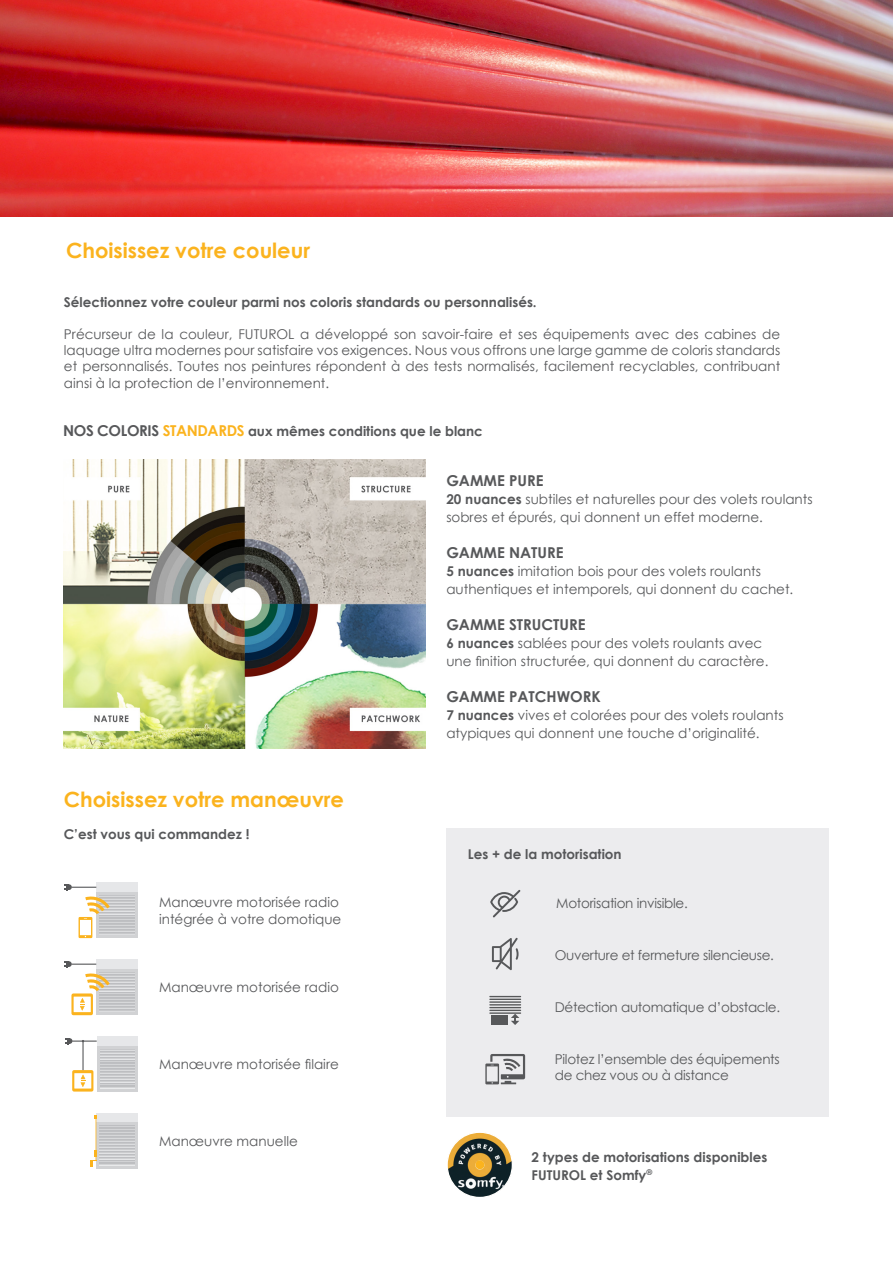
<style>
.page{position:relative;width:893px;height:1263px;background:#fff}
.page>*{position:absolute;margin:0;border:0;box-sizing:border-box;transform-origin:0 0}
.t1{font:700 21px "Century Gothic";color:#fbb31e}
.t2{font:700 15px "Century Gothic";color:#57585a}
.t3{font:13.5px/16.2px "Century Gothic";color:#57585a}
.t4{font:700 13.5px/18px "Century Gothic";color:#57585a}
.t5{font:13.5px/16.2px "Century Gothic";letter-spacing:-.02em;color:#57585a}
.s1{font-size:15px}
.s2{font-size:15px;color:#fbb31e}
.s3{font-weight:700}
</style>
<div class="page">
<div style="left:446px;top:828px;width:383px;height:288px;background:#ececee"></div>
<svg style="left:447px;top:1132px;width:65px;height:65px"></svg>
<img style="left:448px;top:1136px;width:58px;height:60px">
<div style="left:446px;top:1131px;width:67px;height:67px;border:1px solid #fff;border-radius:50%"></div>
<div style="left:96px;top:882px;width:41px;height:10px;background:#e6e7e9"></div>
<hr style="left:99px;top:895px;width:36px;height:2px;background:#cdced1">
<hr style="left:99px;top:898px;width:36px;height:2px;background:#cfd0d2">
<svg style="left:110px;top:900px;width:25px;height:3px"></svg>
<svg style="left:110px;top:903px;width:25px;height:3px"></svg>
<svg style="left:110px;top:906px;width:25px;height:3px"></svg>
<svg style="left:110px;top:909px;width:25px;height:3px"></svg>
<svg style="left:110px;top:912px;width:25px;height:3px"></svg>
<svg style="left:110px;top:915px;width:25px;height:3px"></svg>
<svg style="left:110px;top:918px;width:25px;height:3px"></svg>
<svg style="left:110px;top:921px;width:25px;height:3px"></svg>
<svg style="left:110px;top:924px;width:25px;height:3px"></svg>
<hr style="left:99px;top:927px;width:36px;height:2px;background:#cdced1">
<svg style="left:110px;top:929px;width:25px;height:3px"></svg>
<svg style="left:110px;top:932px;width:25px;height:3px"></svg>
<hr style="left:96px;top:892px;width:41px;height:3px;background:#d1d2d4">
<hr style="left:96px;top:935px;width:41px;height:3px;background:#d1d2d4">
<hr style="left:135px;top:895px;width:2px;height:40px;background:#d1d2d4">
<svg style="left:64px;top:884px;width:46px;height:54px"></svg>
<div style="left:96px;top:959px;width:41px;height:10px;background:#e6e7e9"></div>
<hr style="left:99px;top:972px;width:36px;height:2px;background:#cecfd1">
<svg style="left:110px;top:974px;width:25px;height:3px"></svg>
<svg style="left:110px;top:977px;width:25px;height:3px"></svg>
<svg style="left:110px;top:980px;width:25px;height:3px"></svg>
<svg style="left:110px;top:983px;width:25px;height:3px"></svg>
<svg style="left:110px;top:986px;width:25px;height:3px"></svg>
<svg style="left:110px;top:989px;width:25px;height:3px"></svg>
<svg style="left:110px;top:992px;width:25px;height:3px"></svg>
<svg style="left:110px;top:995px;width:25px;height:3px"></svg>
<svg style="left:110px;top:998px;width:25px;height:3px"></svg>
<svg style="left:110px;top:1001px;width:25px;height:3px"></svg>
<hr style="left:99px;top:1004px;width:36px;height:2px;background:#cdced1">
<svg style="left:110px;top:1006px;width:25px;height:3px"></svg>
<svg style="left:110px;top:1009px;width:25px;height:3px"></svg>
<hr style="left:96px;top:969px;width:41px;height:3px;background:#d1d2d4">
<hr style="left:96px;top:1012px;width:41px;height:3px;background:#d1d2d4">
<hr style="left:135px;top:972px;width:2px;height:40px;background:#d1d2d4">
<svg style="left:64px;top:961px;width:46px;height:54px"></svg>
<hr style="left:71px;top:963px;width:25px;height:2px;background:#57585a">
<div style="left:97px;top:1036px;width:40px;height:10px;background:#e6e7e9"></div>
<hr style="left:99px;top:1048px;width:36px;height:3px;background:#d1d2d4">
<svg style="left:99px;top:1051px;width:36px;height:3px"></svg>
<svg style="left:99px;top:1054px;width:36px;height:3px"></svg>
<svg style="left:99px;top:1057px;width:36px;height:3px"></svg>
<svg style="left:99px;top:1060px;width:36px;height:3px"></svg>
<svg style="left:99px;top:1063px;width:36px;height:3px"></svg>
<svg style="left:99px;top:1066px;width:36px;height:3px"></svg>
<svg style="left:99px;top:1069px;width:36px;height:2px"></svg>
<svg style="left:99px;top:1071px;width:36px;height:3px"></svg>
<svg style="left:99px;top:1074px;width:36px;height:3px"></svg>
<svg style="left:99px;top:1077px;width:36px;height:3px"></svg>
<svg style="left:99px;top:1080px;width:36px;height:3px"></svg>
<svg style="left:99px;top:1083px;width:36px;height:3px"></svg>
<svg style="left:99px;top:1086px;width:36px;height:3px"></svg>
<hr style="left:97px;top:1046px;width:40px;height:2px;background:#d1d2d4">
<hr style="left:97px;top:1089px;width:40px;height:2px;background:#d1d2d4">
<hr style="left:135px;top:1048px;width:2px;height:41px;background:#d1d2d4">
<hr style="left:97px;top:1048px;width:2px;height:41px;background:#d1d2d4">
<svg style="left:65px;top:1038px;width:7px;height:6px"></svg>
<svg style="left:72px;top:1070px;width:21px;height:21px"></svg>
<hr style="left:72px;top:1040px;width:25px;height:2px;background:#57585a">
<hr style="left:82px;top:1041px;width:2px;height:29px;background:#57585a">
<div style="left:96px;top:1113px;width:41px;height:9px;background:#e6e7e9"></div>
<svg style="left:99px;top:1125px;width:36px;height:3px"></svg>
<svg style="left:99px;top:1128px;width:36px;height:3px"></svg>
<svg style="left:99px;top:1131px;width:36px;height:3px"></svg>
<svg style="left:99px;top:1134px;width:36px;height:3px"></svg>
<hr style="left:99px;top:1137px;width:36px;height:2px;background:#cdced0">
<svg style="left:99px;top:1139px;width:36px;height:3px"></svg>
<svg style="left:99px;top:1142px;width:36px;height:3px"></svg>
<svg style="left:99px;top:1145px;width:36px;height:3px"></svg>
<svg style="left:99px;top:1148px;width:36px;height:3px"></svg>
<svg style="left:99px;top:1151px;width:36px;height:3px"></svg>
<svg style="left:99px;top:1154px;width:36px;height:3px"></svg>
<svg style="left:99px;top:1157px;width:36px;height:3px"></svg>
<svg style="left:99px;top:1160px;width:36px;height:3px"></svg>
<svg style="left:99px;top:1163px;width:36px;height:3px"></svg>
<hr style="left:96px;top:1122px;width:41px;height:3px;background:#d1d2d4">
<hr style="left:96px;top:1166px;width:41px;height:3px;background:#d1d2d4">
<hr style="left:135px;top:1125px;width:2px;height:41px;background:#d1d2d4">
<hr style="left:96px;top:1125px;width:3px;height:41px;background:#d1d2d4">
<hr style="left:96px;top:1117px;width:1px;height:44px;background:#fbb31e">
<svg style="left:90px;top:1150px;width:7px;height:17px"></svg>
<svg style="left:492px;top:938px;width:27px;height:32px"></svg>
<svg style="left:490px;top:890px;width:30px;height:27px"></svg>
<svg style="left:485px;top:1054px;width:40px;height:30px"></svg>
<hr style="left:489px;top:1010px;width:32px;height:1px;background:#57585a">
<hr style="left:489px;top:1007px;width:32px;height:1px;background:#57585a">
<hr style="left:489px;top:1004px;width:32px;height:1px;background:#57585a">
<hr style="left:489px;top:1001px;width:32px;height:2px;background:#57585a">
<hr style="left:489px;top:999px;width:32px;height:1px;background:#57585a">
<hr style="left:489px;top:996px;width:32px;height:1px;background:#57585a">
<hr style="left:489px;top:1012px;width:32px;height:2px;background:#57585a">
<div style="left:491px;top:1015px;width:16px;height:10px;background:#57585a"></div>
<svg style="left:511px;top:1014px;width:8px;height:11px"></svg>
<img style="left:64px;top:459px;width:361px;height:289px">
<img style="left:0;top:0;width:893px;height:217px">
<p class="t1" style="left:66px;top:235px;width:246px">Choisissez votre couleur</p>
<p class="t4" style="left:64px;top:292px;width:474px">Sélectionnez votre couleur parmi nos coloris standards ou personnalisés.</p>
<p class="t3" style="left:64px;top:326px;width:718px;text-align:justify">Précurseur de la couleur, FUTUROL a développé son savoir-faire et ses équipements avec des cabines de laquage ultra modernes pour satisfaire vos exigences. Nous vous offrons une large gamme de coloris standards et personnalisés. Toutes nos peintures répondent à des tests normalisés, facilement recyclables, contribuant ainsi à la protection de l’environnement.</p>
<p class="t4" style="left:63px;top:422px;width:421px"><span class="s1">NOS COLORIS</span> <span class="s2">STANDARDS</span> aux mêmes conditions que le blanc</p>
<p class="t2" style="left:446px;top:469px;width:99px">GAMME PURE</p>
<p class="t3" style="left:446px;top:490px;width:368px;line-height:18px"><span class="s3">20 nuances</span> subtiles et naturelles pour des volets roulants sobres et épurés, qui donnent un effet moderne.</p>
<p class="t2" style="left:446px;top:541px;width:119px">GAMME NATURE</p>
<p class="t3" style="left:446px;top:563px;width:316px"><span class="s3">5 nuances</span> imitation bois pour des volets roulants</p>
<p class="t3" style="left:446px;top:581px;width:348px">authentiques et intemporels, qui donnent du cachet.</p>
<p class="t2" style="left:446px;top:613px;width:141px">GAMME STRUCTURE</p>
<p class="t3" style="left:446px;top:634px;width:324px;line-height:18px"><span class="s3">6 nuances</span> sablées pour des volets roulants avec une finition structurée, qui donnent du caractère.</p>
<p class="t2" style="left:446px;top:685px;width:156px">GAMME PATCHWORK</p>
<p class="t3" style="left:446px;top:706px;width:339px;line-height:18px"><span class="s3">7 nuances</span> vives et colorées pour des volets roulants atypiques qui donnent une touche d’originalité.</p>
<p class="t1" style="left:64px;top:783px;width:282px">Choisissez votre manœuvre</p>
<p class="t4" style="left:64px;top:824px;width:187px">C’est vous qui commandez !</p>
<p class="t3" style="left:159px;top:894px;width:184px">Manœuvre motorisée radio intégrée à votre domotique</p>
<p class="t3" style="left:159px;top:979px;width:181px">Manœuvre motorisée radio</p>
<p class="t3" style="left:159px;top:1056px;width:181px">Manœuvre motorisée filaire</p>
<p class="t3" style="left:159px;top:1132px;width:140px">Manœuvre manuelle</p>
<p class="t4" style="left:468px;top:844px;width:155px">Les + de la motorisation</p>
<p class="t5" style="left:556px;top:894px;width:133px">Motorisation invisible.</p>
<p class="t5" style="left:555px;top:947px;width:221px">Ouverture et fermeture silencieuse.</p>
<p class="t5" style="left:555px;top:999px;width:227px">Détection automatique d’obstacle.</p>
<p class="t5" style="left:555px;top:1051px;width:227px">Pilotez l’ensemble des équipements de chez vous ou à distance</p>
<p class="t4" style="left:532px;top:1147px;width:237px">2 types de motorisations disponibles<br>FUTUROL et Somfy<sup>®</sup></p>
</div>
